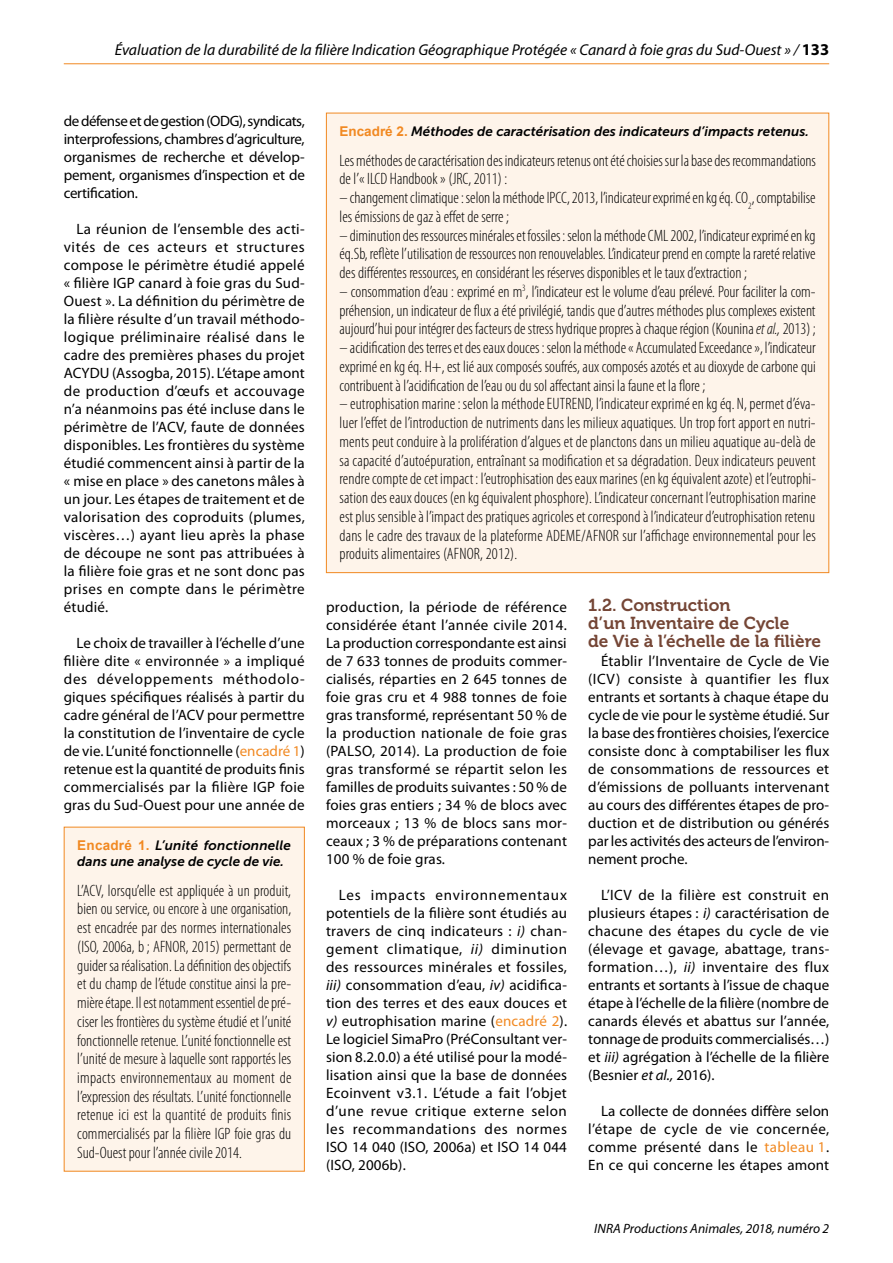
<style>
.page{position:relative;width:893px;height:1263px;background:#fff}
.page>*{position:absolute;margin:0;border:0;box-sizing:border-box;transform-origin:0 0}
.t1{font:17.25px/18px "Museo 700";color:#754636}
.t2{font:300 condensed 16.5px/18.8px "Myriad Pro";color:#000;text-align:justify}
.t3{font:italic 15.75px "Myriad Pro";color:#000}
.t4{font:15px/18px "Myriad Pro";letter-spacing:.01em;color:#000;text-align:justify}
.t5{font:italic 13.5px/15.8px "Museo Sans 700";color:#000}
.t6{font:italic 13.5px "Myriad Pro";color:#000}
.s1{font-weight:700;font-style:normal;font-size:16.5px}
.s2{color:#f18922}
.s3{font-family:"Arial";font-weight:700;font-style:normal;color:#f18922}
.s4{font-style:italic}
</style>
<div class="page">
<hr style="left:64px;top:63px;width:765px;height:1px;background:#f18922">
<div style="left:64px;top:827px;width:240px;height:344px;background:#fef4ea"></div>
<div style="left:326px;top:113px;width:503px;height:460px;background:#fef4ea"></div>
<p class="t3" style="left:115px;top:41px;width:716px">Évaluation de la durabilité de la filière Indication Géographique Protégée « Canard à foie gras du Sud-Ouest » / <span class="s1">133</span></p>
<p class="t4" style="left:64px;top:112px;width:243px">de défense et de gestion (ODG), syndicats, interprofessions, chambres d’agriculture, organismes de recherche et dévelop&shy;pement, organismes d’inspection et de certification.</p>
<p class="t4" style="left:64px;top:220px;width:243px;text-indent:13px">La réunion de l’ensemble des acti&shy;vités de ces acteurs et structures compose le périmètre étudié appelé « filière IGP canard à foie gras du Sud-Ouest ». La définition du périmètre de la filière résulte d’un travail méthodo&shy;logique préliminaire réalisé dans le cadre des premières phases du projet ACYDU (Assogba, 2015). L’étape amont de production d’œufs et accouvage n’a néanmoins pas été incluse dans le périmètre de l’ACV, faute de données disponibles. Les frontières du système étudié commencent ainsi à partir de la « mise en place » des canetons mâles à un jour. Les étapes de traitement et de valorisation des coproduits (plumes, viscères…) ayant lieu après la phase de découpe ne sont pas attribuées à la filière foie gras et ne sont donc pas prises en compte dans le périmètre étudié.</p>
<p class="t4" style="left:64px;top:634px;width:243px;text-indent:13px">Le choix de travailler à l’échelle d’une filière dite « environnée » a impliqué des développements méthodolo&shy;giques spécifiques réalisés à partir du cadre général de l’ACV pour permettre la constitution de l’inventaire de cycle de vie. L’unité fonctionnelle (<span class="s2">encadré 1</span>) retenue est la quantité de produits finis commercialisés par la filière IGP foie gras du Sud-Ouest pour une année de</p>
<p class="t5" style="left:77px;top:838px;width:215px"><span class="s3">Encadré 1.</span> L’unité fonctionnelle dans une analyse de cycle de vie.</p>
<p class="t2" style="left:77px;top:881px;width:216px">L’ACV, lorsqu’elle est appliquée à un produit, bien ou service, ou encore à une organisation, est encadrée par des normes internationales (ISO, 2006a, b ; AFNOR, 2015) permettant de guider sa réalisation. La définition des objectifs et du champ de l’étude constitue ainsi la pre&shy;mière étape. Il est notamment essentiel de pré&shy;ciser les frontières du système étudié et l’unité fonctionnelle retenue. L’unité fonctionnelle est l’unité de mesure à laquelle sont rapportés les impacts environnementaux au moment de l’expression des résultats. L’unité fonctionnelle retenue ici est la quantité de produits finis commercialisés par la filière IGP foie gras du Sud-Ouest pour l’année civile 2014.</p>
<p class="t5" style="left:339px;top:124px;width:471px"><span class="s3">Encadré 2.</span> Méthodes de caractérisation des indicateurs d’impacts retenus.</p>
<p class="t2" style="left:339px;top:151px;width:478px">Les méthodes de caractérisation des indicateurs retenus ont été choisies sur la base des recommandations de l’« ILCD Handbook » (JRC, 2011) :</p>
<p class="t2" style="left:339px;top:189px;width:478px;text-align:left">– changement climatique : selon la méthode IPCC, 2013, l’indicateur exprimé en kg éq. CO<sub>2</sub>, comptabilise les émissions de gaz à effet de serre ;<br>–diminution des ressources minérales et fossiles : selon la méthode CML 2002, l’indicateur exprimé en kg éq.Sb, reflète l’utilisation de ressources non renouvelables. L’indicateur prend en compte la rareté relative des différentes ressources, en considérant les réserves disponibles et le taux d’extraction ;</p>
<p class="t2" style="left:339px;top:283px;width:478px">– consommation d’eau : exprimé en m<sup>3</sup>, l’indicateur est le volume d’eau prélevé. Pour faciliter la com&shy;préhension, un indicateur de flux a été privilégié, tandis que d’autres méthodes plus complexes existent aujourd’hui pour intégrer des facteurs de stress hydrique propres à chaque région (Kounina <span class="s4">et al.,</span> 2013) ;</p>
<p class="t2" style="left:339px;top:339px;width:478px">– acidification des terres et des eaux douces : selon la méthode « Accumulated Exceedance », l’indicateur exprimé en kg éq. H+, est lié aux composés soufrés, aux composés azotés et au dioxyde de carbone qui contribuent à l’acidification de l’eau ou du sol affectant ainsi la faune et la flore ;</p>
<p class="t2" style="left:339px;top:395px;width:478px">– eutrophisation marine : selon la méthode EUTREND, l’indicateur exprimé en kg éq. N, permet d’éva&shy;luer l’effet de l’introduction de nutriments dans les milieux aquatiques. Un trop fort apport en nutri&shy;ments peut conduire à la prolifération d’algues et de planctons dans un milieu aquatique au-delà de sa capacité d’autoépuration, entraînant sa modification et sa dégradation. Deux indicateurs peuvent rendre compte de cet impact : l’eutrophisation des eaux marines (en kg équivalent azote) et l’eutrophi&shy;sation des eaux douces (en kg équivalent phosphore). L’indicateur concernant l’eutrophisation marine est plus sensible à l’impact des pratiques agricoles et correspond à l’indicateur d’eutrophisation retenu dans le cadre des travaux de la plateforme ADEME/AFNOR sur l’affichage environnemental pour les produits alimentaires (AFNOR, 2012).</p>
<p class="t4" style="left:326px;top:598px;width:243px">production, la période de référence considérée étant l’année civile 2014.<br>La production correspondante est ainsi de 7 633 tonnes de produits commer&shy;cialisés, réparties en 2 645 tonnes de foie gras cru et 4 988 tonnes de foie gras transformé, représentant 50 % de la production nationale de foie gras (PALSO, 2014). La production de foie gras transformé se répartit selon les familles de produits suivantes : 50 % de foies gras entiers ; 34 % de blocs avec morceaux ; 13 % de blocs sans mor&shy;ceaux ; 3 % de préparations contenant 100 % de foie gras.</p>
<p class="t4" style="left:326px;top:886px;width:243px;text-indent:13px">Les impacts environnementaux potentiels de la filière sont étudiés au travers de cinq indicateurs : <span class="s4">i)</span> chan&shy;gement climatique, <span class="s4">ii)</span> diminution des ressources minérales et fossiles, <span class="s4">iii)</span> consommation d’eau, <span class="s4">iv)</span> acidifica&shy;tion des terres et des eaux douces et <span class="s4">v)</span> eutrophisation marine (<span class="s2">encadré 2</span>).<br>Le logiciel SimaPro (PréConsultant ver&shy;sion 8.2.0.0) a été utilisé pour la modé&shy;lisation ainsi que la base de données Ecoinvent v3.1. L’étude a fait l’objet d’une revue critique externe selon les recommandations des normes ISO 14 040 (ISO, 2006a) et ISO 14 044 (ISO, 2006b).</p>
<p class="t1" style="left:588px;top:597px;width:234px">1.2. Construction<br>d’un Inventaire de Cycle<br>de Vie à l’échelle de la filière</p>
<p class="t4" style="left:588px;top:652px;width:243px;text-indent:13px">Établir l’Inventaire de Cycle de Vie (ICV) consiste à quantifier les flux entrants et sortants à chaque étape du cycle de vie pour le système étudié. Sur la base des frontières choisies, l’exercice consiste donc à comptabiliser les flux de consommations de ressources et d’émissions de polluants intervenant au cours des différentes étapes de pro&shy;duction et de distribution ou générés par les activités des acteurs de l’environ&shy;nement proche.</p>
<p class="t4" style="left:588px;top:886px;width:243px;text-indent:13px">L’ICV de la filière est construit en plusieurs étapes : <span class="s4">i)</span> caractérisation de chacune des étapes du cycle de vie (élevage et gavage, abattage, trans&shy;formation…), <span class="s4">ii)</span> inventaire des flux entrants et sortants à l’issue de chaque étape à l’échelle de la filière (nombre de canards élevés et abattus sur l’année, tonnage de produits commercialisés…) et <span class="s4">iii)</span> agrégation à l’échelle de la filière (Besnier <span class="s4">et al.,</span> 2016).</p>
<p class="t4" style="left:588px;top:1102px;width:242px;text-indent:13px">La collecte de données diffère selon l’étape de cycle de vie concernée, comme présenté dans le <span class="s2">tableau 1</span>.<br>En ce qui concerne les étapes amont</p>
<p class="t6" style="left:594px;top:1221px;width:236px">INRA Productions Animales, 2018, numéro 2</p>
</div>
